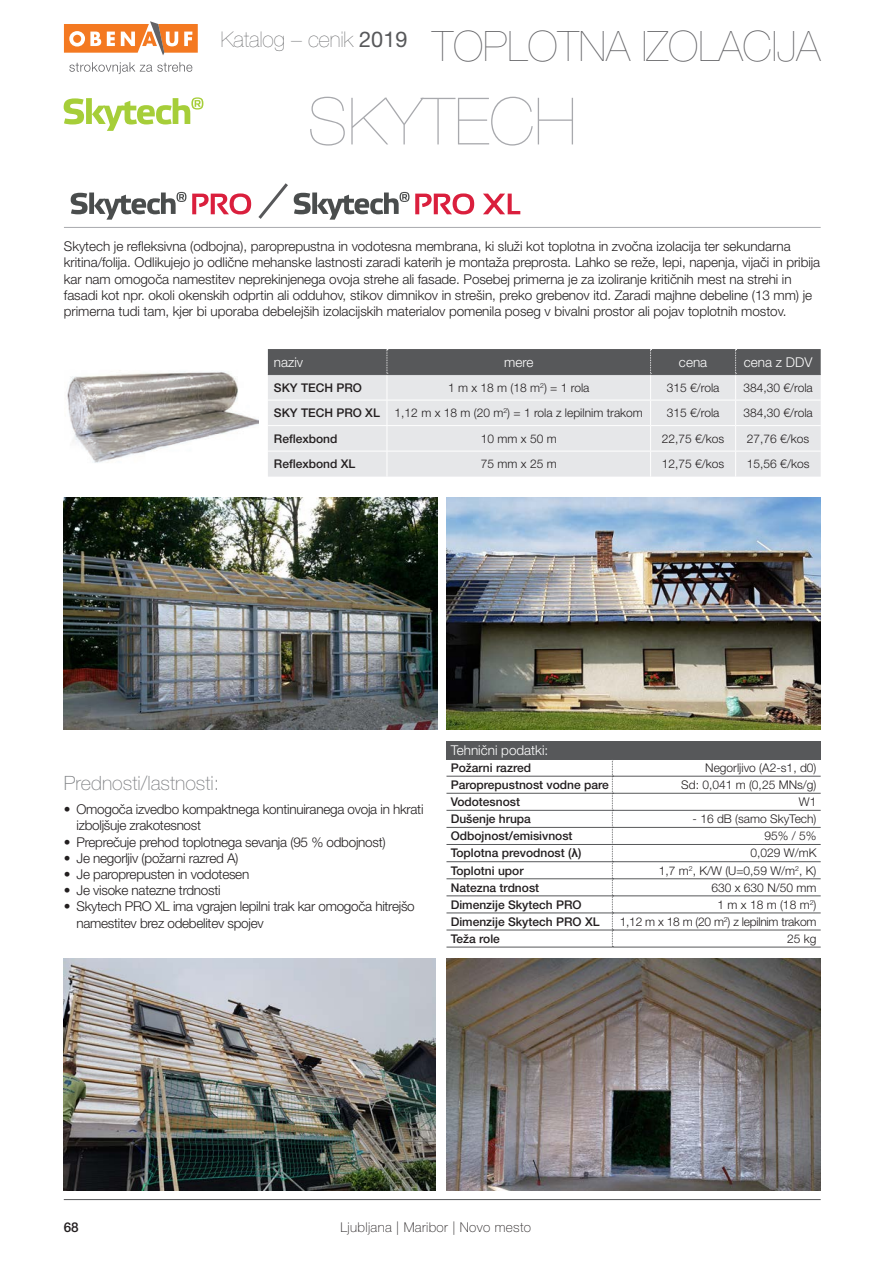
<style>
.page{position:relative;width:893px;height:1263px;background:#fff}
.page>*{position:absolute;margin:0;border:0;box-sizing:border-box;transform-origin:0 0}
.t1{font:200 65.4px "Helvetica Neue LT Pro";color:#a8a9ad}
.t2{font:200 42px "Helvetica Neue LT Pro";color:#636366}
.t3{font:100 19.65px "Helvetica Neue LT Pro";color:#808285}
.t4{font:300 13.5px/16.2px "Helvetica Neue LT Pro";letter-spacing:-.005em;color:#231f20}
.t5{font:300 13.5px "Helvetica Neue LT Pro";color:#fff}
.t6{font:100 13.5px "Helvetica Neue LT Pro";letter-spacing:.025em;color:#231f20}
.t7{font:500 13.5px "Helvetica Neue LT Pro";color:#231f20}
.t8{font:300 12px "Helvetica Neue LT Pro";color:#231f20}
.t9{font:500 12px "Helvetica Neue LT Pro";color:#231f20}
.t10{font:300 12px "Helvetica Neue LT Pro";letter-spacing:-.02em;color:#231f20}
.s1{font-weight:500}
.s2{font-family:"Arial";font-weight:700}
</style>
<div class="page">
<svg style="left:64px;top:21px;width:134px;height:34px"></svg>
<svg style="left:69px;top:62px;width:123px;height:12px"></svg>
<hr style="left:64px;top:1199px;width:757px;height:1px;background:#57585a">
<hr style="left:64px;top:227px;width:757px;height:1px;background:#a8a9ad">
<img style="left:67px;top:371px;width:191px;height:92px">
<svg style="left:268px;top:349px;width:553px;height:128px;background:#c9cacc"></svg>
<hr style="left:268px;top:374px;width:119px;height:1px;background:#57585a">
<hr style="left:387px;top:374px;width:264px;height:1px;background:#57585a">
<hr style="left:651px;top:374px;width:85px;height:1px;background:#57585a">
<hr style="left:736px;top:374px;width:85px;height:1px;background:#57585a">
<hr style="left:268px;top:400px;width:119px;height:1px;background:#fff">
<hr style="left:387px;top:400px;width:264px;height:1px;background:#fff">
<hr style="left:651px;top:400px;width:85px;height:1px;background:#fff">
<hr style="left:736px;top:400px;width:85px;height:1px;background:#fff">
<hr style="left:268px;top:425px;width:119px;height:1px;background:#fff">
<hr style="left:387px;top:425px;width:264px;height:1px;background:#fff">
<hr style="left:651px;top:425px;width:85px;height:1px;background:#fff">
<hr style="left:736px;top:425px;width:85px;height:1px;background:#fff">
<hr style="left:268px;top:451px;width:119px;height:1px;background:#fff">
<hr style="left:387px;top:451px;width:264px;height:1px;background:#fff">
<hr style="left:651px;top:451px;width:85px;height:1px;background:#fff">
<hr style="left:736px;top:451px;width:85px;height:1px;background:#fff">
<img style="left:446px;top:497px;width:375px;height:232px">
<div style="left:446px;top:741px;width:375px;height:18px;background:#57585a"></div>
<hr style="left:446px;top:759px;width:166px;height:1px;background:#57585a">
<hr style="left:612px;top:759px;width:209px;height:1px;background:#57585a">
<hr style="left:446px;top:776px;width:166px;height:1px;background:#57585a">
<hr style="left:613px;top:776px;width:208px;height:1px;background:#57585a">
<hr style="left:446px;top:793px;width:166px;height:1px;background:#57585a">
<hr style="left:613px;top:793px;width:208px;height:1px;background:#57585a">
<hr style="left:446px;top:810px;width:166px;height:1px;background:#57585a">
<hr style="left:613px;top:810px;width:208px;height:1px;background:#57585a">
<hr style="left:446px;top:827px;width:166px;height:1px;background:#57585a">
<hr style="left:613px;top:827px;width:208px;height:1px;background:#57585a">
<hr style="left:446px;top:844px;width:166px;height:1px;background:#57585a">
<hr style="left:613px;top:844px;width:208px;height:1px;background:#57585a">
<hr style="left:446px;top:861px;width:166px;height:1px;background:#57585a">
<hr style="left:613px;top:861px;width:208px;height:1px;background:#57585a">
<hr style="left:446px;top:878px;width:166px;height:1px;background:#57585a">
<hr style="left:613px;top:878px;width:208px;height:1px;background:#57585a">
<hr style="left:446px;top:896px;width:166px;height:1px;background:#57585a">
<hr style="left:613px;top:896px;width:208px;height:1px;background:#57585a">
<hr style="left:446px;top:913px;width:166px;height:1px;background:#57585a">
<hr style="left:613px;top:913px;width:208px;height:1px;background:#57585a">
<hr style="left:446px;top:930px;width:166px;height:1px;background:#57585a">
<hr style="left:613px;top:930px;width:208px;height:1px;background:#57585a">
<hr style="left:446px;top:947px;width:166px;height:1px;background:#57585a">
<hr style="left:612px;top:947px;width:209px;height:1px;background:#57585a">
<svg style="left:612px;top:760px;width:1px;height:187px"></svg>
<img style="left:64px;top:959px;width:372px;height:232px">
<img style="left:446px;top:959px;width:375px;height:232px">
<img style="left:64px;top:497px;width:373px;height:232px">
<svg style="left:64px;top:97px;width:139px;height:34px"></svg>
<svg style="left:71px;top:192px;width:115px;height:28px"></svg>
<svg style="left:415px;top:193px;width:59px;height:21px"></svg>
<svg style="left:483px;top:194px;width:37px;height:20px"></svg>
<svg style="left:192px;top:183px;width:217px;height:37px"></svg>
<h2 class="t2" style="left:221px;top:22px;width:601px"><sup>Katalog</sup> <sup>–</sup> <sup>cenik</sup> <sup>2019</sup> TOPLOTNA IZOLACIJA</h2>
<h1 class="t1" style="left:308px;top:84px;width:270px">SKYTECH</h1>
<p class="t4" style="left:64px;top:238px;width:758px">Skytech je refleksivna (odbojna), paroprepustna in vodotesna membrana, ki služi kot toplotna in zvočna izolacija ter sekundarna kritina/folija. Odlikujejo jo odlične mehanske lastnosti zaradi katerih je montaža preprosta. Lahko se reže, lepi, napenja, vijači in pribija kar nam omogoča namestitev neprekinjenega ovoja strehe ali fasade. Posebej primerna je za izoliranje kritičnih mest na strehi in fasadi kot npr. okoli okenskih odprtin ali odduhov, stikov dimnikov in strešin, preko grebenov itd. Zaradi majhne debeline (13 mm) je primerna tudi tam, kjer bi uporaba debelejših izolacijskih materialov pomenila poseg v bivalni prostor ali pojav toplotnih mostov.</p>
<p class="t5" style="left:274px;top:354px;width:31px">naziv</p>
<p class="t5" style="left:504px;top:354px;width:31px">mere</p>
<p class="t5" style="left:679px;top:354px;width:30px">cena</p>
<p class="t5" style="left:744px;top:354px;width:70px">cena z DDV</p>
<p class="t9" style="left:274px;top:380px;width:90px">SKY TECH PRO</p>
<p class="t8" style="left:448px;top:380px;width:143px">1 m x 18 m (18 m<sup>2</sup>) = 1 rola</p>
<p class="t8" style="left:667px;top:380px;width:54px">315 €/rola</p>
<p class="t8" style="left:743px;top:380px;width:71px">384,30 €/rola</p>
<p class="t8" style="left:274px;top:405px;width:371px"><span class="s1">SKY TECH PRO XL</span> 1,12 m x 18 m (20 m<sup>2</sup>) = 1 rola z lepilnim trakom</p>
<p class="t8" style="left:667px;top:405px;width:54px">315 €/rola</p>
<p class="t8" style="left:743px;top:405px;width:71px">384,30 €/rola</p>
<p class="t9" style="left:274px;top:431px;width:65px">Reflexbond</p>
<p class="t8" style="left:481px;top:431px;width:77px">10 mm x 50 m</p>
<p class="t8" style="left:662px;top:431px;width:64px">22,75 €/kos</p>
<p class="t8" style="left:747px;top:431px;width:64px">27,76 €/kos</p>
<p class="t9" style="left:274px;top:457px;width:83px">Reflexbond XL</p>
<p class="t8" style="left:481px;top:456px;width:77px">75 mm x 25 m</p>
<p class="t8" style="left:662px;top:456px;width:64px">12,75 €/kos</p>
<p class="t8" style="left:747px;top:456px;width:64px">15,56 €/kos</p>
<h3 class="t3" style="left:64px;top:771px;width:157px">Prednosti/lastnosti:</h3>
<p class="t4" style="left:77px;top:801px;width:348px;text-indent:-13px">• Omogoča izvedbo kompaktnega kontinuiranega ovoja in hkrati izboljšuje zrakotesnost</p>
<p class="t4" style="left:64px;top:833px;width:323px">• Preprečuje prehod toplotnega sevanja (95 % odbojnost)</p>
<p class="t4" style="left:64px;top:850px;width:176px">• Je negorljiv (požarni razred A)</p>
<p class="t4" style="left:64px;top:866px;width:187px">• Je paroprepusten in vodotesen</p>
<p class="t4" style="left:64px;top:882px;width:158px">• Je visoke natezne trdnosti</p>
<p class="t4" style="left:77px;top:898px;width:340px;text-indent:-13px">• Skytech PRO XL ima vgrajen lepilni trak kar omogoča hitrejšo namestitev brez odebelitev spojev</p>
<p class="t5" style="left:451px;top:742px;width:99px">Tehnični podatki:</p>
<p class="t9" style="left:451px;top:760px;width:82px">Požarni razred</p>
<p class="t8" style="left:705px;top:760px;width:113px">Negorljivo (A2-s1, d0)</p>
<p class="t9" style="left:451px;top:777px;width:160px">Paroprepustnost vodne pare</p>
<p class="t8" style="left:681px;top:777px;width:137px">Sd: 0,041 m (0,25 MNs/g)</p>
<p class="t9" style="left:451px;top:795px;width:71px">Vodotesnost</p>
<p class="t8" style="left:799px;top:794px;width:19px">W1</p>
<p class="t9" style="left:451px;top:812px;width:82px">Dušenje hrupa</p>
<p class="t8" style="left:693px;top:811px;width:125px">- 16 dB (samo SkyTech)</p>
<p class="t9" style="left:451px;top:829px;width:123px">Odbojnost/emisivnost</p>
<p class="t8" style="left:764px;top:829px;width:54px">95% / 5%</p>
<p class="t9" style="left:451px;top:846px;width:132px">Toplotna prevodnost (<span class="s2">λ</span>)</p>
<p class="t8" style="left:750px;top:846px;width:68px">0,029 W/mK</p>
<p class="t9" style="left:451px;top:863px;width:74px">Toplotni upor</p>
<p class="t8" style="left:659px;top:863px;width:159px">1,7 m<sup>2</sup>, K/W (U=0,59 W/m<sup>2</sup>, K)</p>
<p class="t9" style="left:451px;top:880px;width:90px">Natezna trdnost</p>
<p class="t8" style="left:711px;top:880px;width:106px">630 x 630 N/50 mm</p>
<p class="t9" style="left:451px;top:897px;width:132px">Dimenzije Skytech PRO</p>
<p class="t8" style="left:718px;top:897px;width:100px">1 m x 18 m (18 m<sup>2</sup>)</p>
<p class="t9" style="left:451px;top:914px;width:150px">Dimenzije Skytech PRO XL</p>
<p class="t10" style="left:620px;top:914px;width:198px">1,12 m x 18 m (20 m<sup>2</sup>) z lepilnim trakom</p>
<p class="t9" style="left:451px;top:931px;width:51px">Teža role</p>
<p class="t8" style="left:787px;top:931px;width:31px">25 kg</p>
<p class="t7" style="left:64px;top:1219px;width:17px">68</p>
<p class="t6" style="left:341px;top:1219px;width:192px">Ljubljana | Maribor | Novo mesto</p>
</div>
